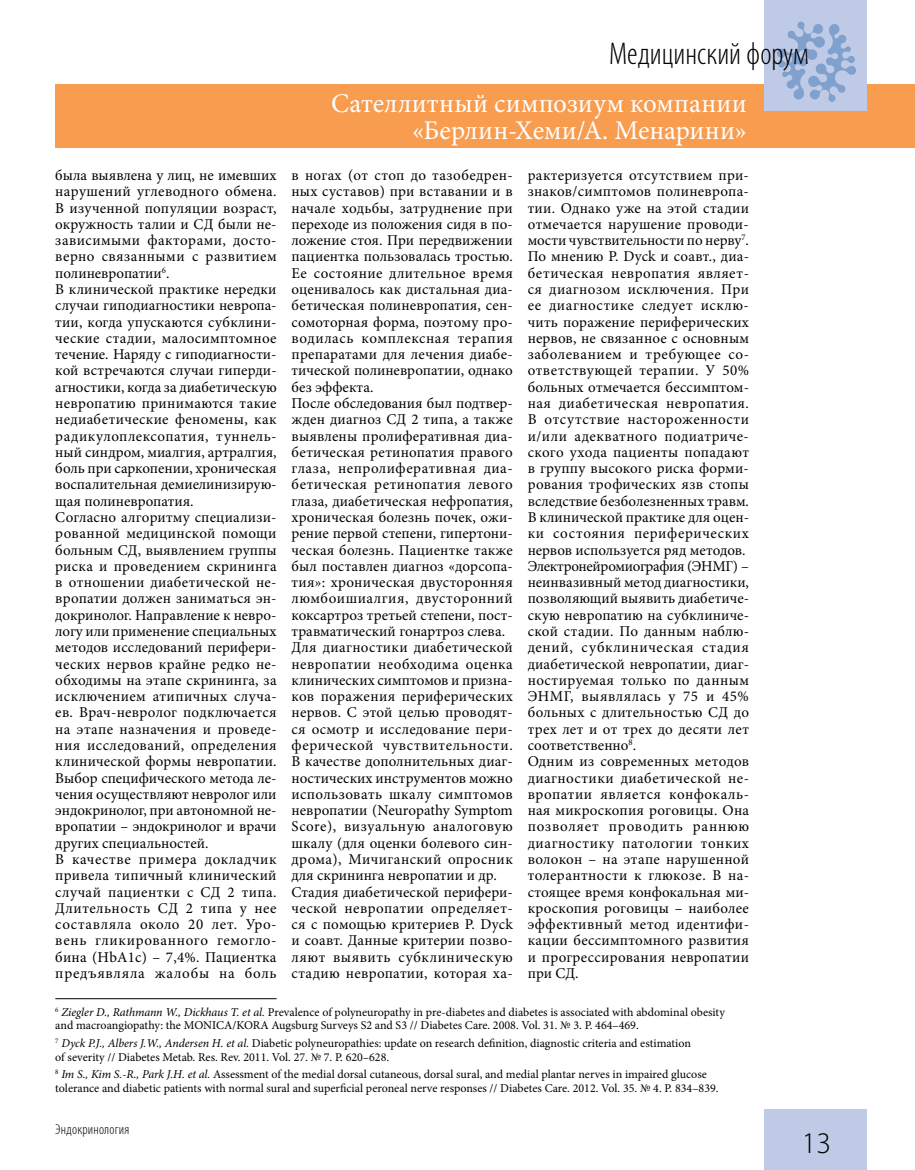
<style>
.page{position:relative;width:915px;height:1170px;background:#fff}
.page>*{position:absolute;margin:0;border:0;box-sizing:border-box;transform-origin:0 0}
.t1{font:300 condensed 31.5px "Myriad Pro";color:#000}
.t2{font:300 30px "Myriad Pro";color:#000}
.t3{font:27px/27px "Minion Pro";letter-spacing:.005em;color:#fff;text-align:right}
.t4{font:15px/16.2px "Minion Pro";letter-spacing:.015em;color:#000}
.t5{font:300 condensed 14.25px "Myriad Pro";letter-spacing:.015em;color:#000}
.t6{font:12px/13.5px "Minion Pro";color:#000}
.s1{font-style:italic}
</style>
<div class="page">
<div style="left:55px;top:84px;width:859px;height:63px;background:#f89c4f"></div>
<div style="left:764px;top:0;width:102px;height:111px;background:#bfcbe6"></div>
<div style="left:764px;top:1108px;width:102px;height:61px;background:#bfcbe6"></div>
<svg style="left:777px;top:22px;width:78px;height:80px"></svg>
<hr style="left:55px;top:998px;width:221px;height:1px;background:#000">
<h1 class="t1" style="left:608px;top:35px;width:201px">Медицинский форум</h1>
<h3 class="t3" style="left:331px;top:90px;width:417px">Сателлитный симпозиум компании «Берлин-Хеми/А. Менарини»</h3>
<p class="t4" style="left:55px;top:167px;width:223px">была выявлена у лиц, не имевших нарушений углеводного обмена.<br>В изученной популяции возраст, окружность талии и СД были не&shy;зависимыми факторами, досто&shy;верно связанными с развитием полиневропатии<sup>6</sup>.<br>В клинической практике нередки случаи гиподиагностики невропа&shy;тии, когда упускаются субклини&shy;ческие стадии, малосимптомное течение. Наряду с гиподиагности&shy;кой встречаются случаи гиперди&shy;агностики, когда за диабетическую невропатию принимаются такие недиабетические феномены, как радикулоплексопатия, туннель&shy;ный синдром, миалгия, артралгия, боль при саркопении, хроническая воспалительная демиелинизирую&shy;щая полиневропатия.<br>Согласно алгоритму специализи&shy;рованной медицинской помощи больным СД, выявлением группы риска и проведением скрининга в отношении диабетической не&shy;вропатии должен заниматься эн&shy;докринолог. Направление к невро&shy;логу или применение специальных методов исследований перифери&shy;ческих нервов крайне редко не&shy;обходимы на этапе скрининга, за исключением атипичных случа&shy;ев. Врач-невролог подключается на этапе назначения и проведе&shy;ния исследований, определения клинической формы невропатии.<br>Выбор специфического метода ле&shy;чения осуществляют невролог или эндокринолог, при автономной не&shy;вропатии – эндокринолог и врачи других специальностей.<br>В качестве примера докладчик привела типичный клинический случай пациентки с СД 2 типа.<br>Длительность СД 2 типа у нее составляла около 20 лет. Уро&shy;вень гликированного гемогло&shy;бина (HbA1c) – 7,4%. Пациентка предъявляла жалобы на боль</p>
<p class="t4" style="left:291px;top:167px;width:223px">в ногах (от стоп до тазобедрен&shy;ных суставов) при вставании и в начале ходьбы, затруднение при переходе из положения сидя в по&shy;ложение стоя. При передвижении пациентка пользовалась тростью.<br>Ее состояние длительное время оценивалось как дистальная диа&shy;бетическая полиневропатия, сен&shy;сомоторная форма, поэтому про&shy;водилась комплексная терапия препаратами для лечения диабе&shy;тической полиневропатии, однако без эффекта.<br>После обследования был подтвер&shy;жден диагноз СД 2 типа, а также выявлены пролиферативная диа&shy;бетическая ретинопатия правого глаза, непролиферативная диа&shy;бетическая ретинопатия левого глаза, диабетическая нефропатия, хроническая болезнь почек, ожи&shy;рение первой степени, гипертони&shy;ческая болезнь. Пациентке также был поставлен диагноз «дорсопа&shy;тия»: хроническая двусторонняя люмбоишиалгия, двусторонний коксартроз третьей степени, пост&shy;травматический гонартроз слева.<br>Для диагностики диабетической невропатии необходима оценка клинических симптомов и призна&shy;ков поражения периферических нервов. С этой целью проводят&shy;ся осмотр и исследование пери&shy;ферической чувствительности.<br>В качестве дополнительных диаг&shy;ностических инструментов можно использовать шкалу симптомов невропатии (Neuropathy Symptom<br>Score), визуальную аналоговую шкалу (для оценки болевого син&shy;дрома), Мичиганский опросник для скрининга невропатии и др.<br>Стадия диабетической перифери&shy;ческой невропатии определяет&shy;ся с помощью критериев Р. Dyck и соавт. Данные критерии позво&shy;ляют выявить субклиническую стадию невропатии, которая ха-</p>
<p class="t4" style="left:527px;top:167px;width:223px">рактеризуется отсутствием при&shy;знаков/симптомов полиневропа&shy;тии. Однако уже на этой стадии отмечается нарушение проводи&shy;мости чувствительности по нерву<sup>7</sup>.<br>По мнению Р. Dyck и соавт., диа&shy;бетическая невропатия являет&shy;ся диагнозом исключения. При ее диагностике следует исклю&shy;чить поражение периферических нервов, не связанное с основным заболеванием и требующее со&shy;ответствующей терапии. У 50% больных отмечается бессимптом&shy;ная диабетическая невропатия.<br>В отсутствие настороженности и/или адекватного подиатриче&shy;ского ухода пациенты попадают в группу высокого риска форми&shy;рования трофических язв стопы вследствие безболезненных травм.<br>В клинической практике для оцен&shy;ки состояния периферических нервов используется ряд методов.<br>Электронейромиография (ЭНМГ) – неинвазивный метод диагностики, позволяющий выявить диабетиче&shy;скую невропатию на субклиниче&shy;ской стадии. По данным наблю&shy;дений, субклиническая стадия диабетической невропатии, диаг&shy;ностируемая только по данным<br>ЭНМГ, выявлялась у 75 и 45% больных с длительностью СД до трех лет и от трех до десяти лет соответственно<sup>8</sup>.<br>Одним из современных методов диагностики диабетической не&shy;вропатии является конфокаль&shy;ная микроскопия роговицы. Она позволяет проводить раннюю диагностику патологии тонких волокон – на этапе нарушенной толерантности к глюкозе. В на&shy;стоящее время конфокальная ми&shy;кроскопия роговицы – наиболее эффективный метод идентифи&shy;кации бессимптомного развития и прогрессирования невропатии при СД.</p>
<p class="t6" style="left:55px;top:1005px;width:670px"><sup>6</sup> <span class="s1">Ziegler D., Rathmann W., Dickhaus T. et al.</span> Prevalence of polyneuropathy in pre-diabetes and diabetes is associated with abdominal obesity and macroangiopathy: the MONICA/KORA Augsburg Surveys S2 and S3 // Diabetes Care. 2008. Vol. 31. № 3. P. 464–469.</p>
<p class="t6" style="left:55px;top:1036px;width:637px"><sup>7</sup> <span class="s1">Dyck P.J., Albers J.W., Andersen H. et al.</span> Diabetic polyneuropathies: update on research definition, diagnostic criteria and estimation of severity // Diabetes Metab. Res. Rev. 2011. Vol. 27. № 7. P. 620–628.</p>
<p class="t6" style="left:55px;top:1067px;width:664px"><sup>8</sup> <span class="s1">Im S., Kim S.-R., Park J.H. et al.</span> Assessment of the medial dorsal cutaneous, dorsal sural, and medial plantar nerves in impaired glucose tolerance and diabetic patients with normal sural and superficial peroneal nerve responses // Diabetes Care. 2012. Vol. 35. № 4. P. 834–839.</p>
<p class="t5" style="left:55px;top:1120px;width:76px">Эндокринология</p>
<h2 class="t2" style="left:801px;top:1125px;width:31px">13</h2>
</div>
